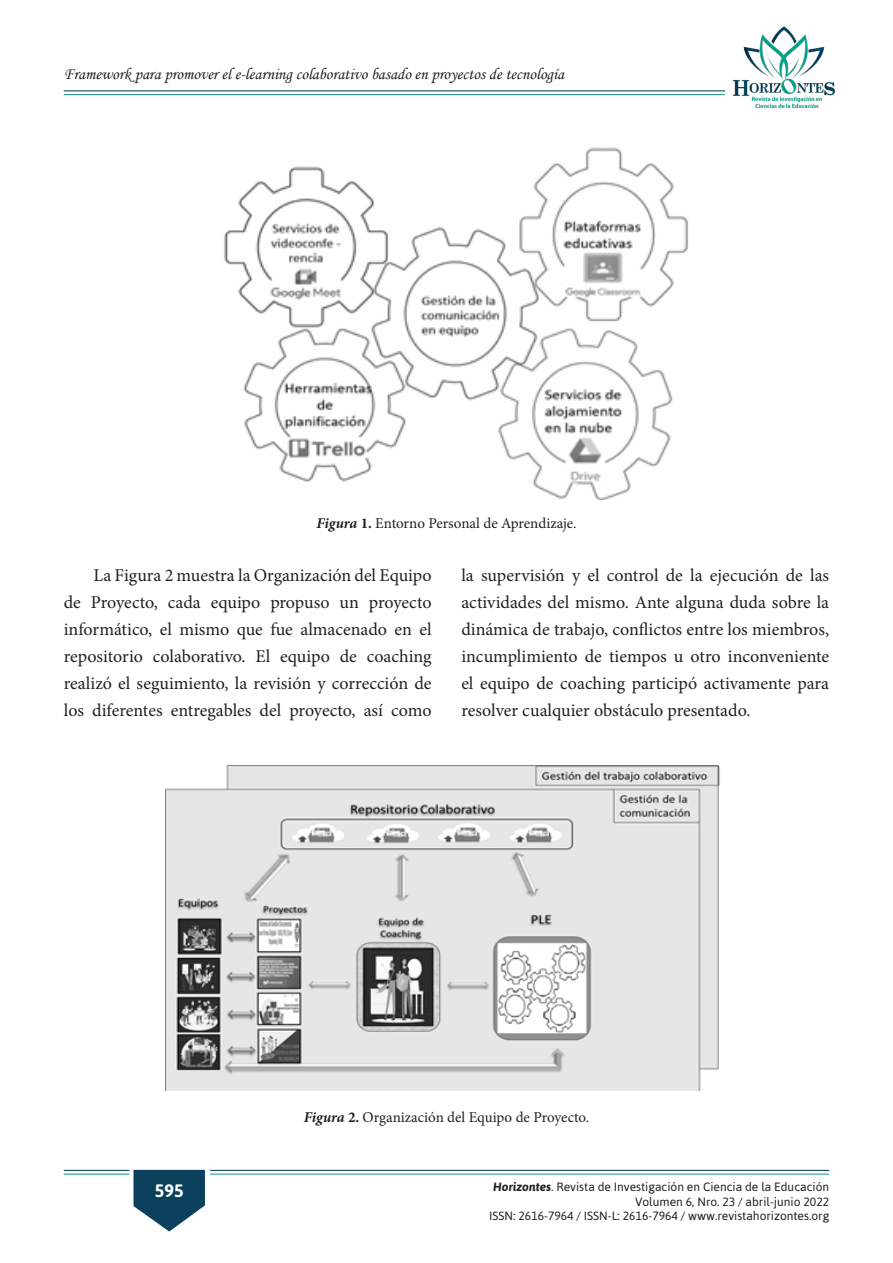
<style>
.page{position:relative;width:893px;height:1263px;background:#fff}
.page>*{position:absolute;margin:0;border:0;box-sizing:border-box;transform-origin:0 0}
.Body_Text{font:18px/27px "Minion Pro";color:#231f20;text-align:justify}
.t1{font:700 18px "Asap";color:#fff}
.t2{font:16.5px "Monotype Corsiva";color:#231f20}
.t3{font:15px "Minion Pro";color:#231f20}
.t4{font:12px/14.4px "Asap";color:#231f20;text-align:right}
.s1{font-weight:700;font-style:italic}
.s2{font-weight:700}
</style>
<div class="page">
<img style="left:722px;top:26px;width:113px;height:83px">
<hr style="left:64px;top:94px;width:661px;height:1px;background:#259c81">
<hr style="left:64px;top:90px;width:661px;height:1px;background:#0a405b">
<svg style="left:134px;top:1170px;width:71px;height:61px"></svg>
<hr style="left:64px;top:1173px;width:65px;height:1px;background:#00a66e">
<hr style="left:64px;top:1170px;width:65px;height:1px;background:#0a405b">
<hr style="left:210px;top:1173px;width:619px;height:1px;background:#259c81">
<hr style="left:210px;top:1170px;width:619px;height:1px;background:#0a405b">
<img style="left:224px;top:147px;width:464px;height:353px">
<img style="left:166px;top:765px;width:554px;height:325px">
<p class="t2" style="left:64px;top:64px;width:502px">Framework para promover el e-learning colaborativo basado en proyectos de tecnología</p>
<p class="t3" style="left:316px;top:513px;width:262px"><span class="s1">Figura</span> <span class="s2">1.</span> Entorno Personal de Aprendizaje.</p>
<p class="Body_Text" style="left:64px;top:562px;width:369px;text-indent:30px">La Figura 2 muestra la Organización del Equipo de Proyecto, cada equipo propuso un proyecto informático, el mismo que fue almacenado en el repositorio colaborativo. El equipo de coaching realizó el seguimiento, la revisión y corrección de los diferentes entregables del proyecto, así como</p>
<p class="Body_Text" style="left:461px;top:562px;width:369px">la supervisión y el control de la ejecución de las actividades del mismo. Ante alguna duda sobre la dinámica de trabajo, conflictos entre los miembros, incumplimiento de tiempos u otro inconveniente el equipo de coaching participó activamente para resolver cualquier obstáculo presentado.</p>
<p class="t1" style="left:155px;top:1180px;width:30px">595</p>
<p class="t3" style="left:304px;top:1107px;width:287px"><span class="s1">Figura</span> <span class="s2">2.</span> Organización del Equipo de Proyecto.</p>
<p class="t4" style="left:489px;top:1180px;width:341px"><span class="s1">Horizontes</span>. Revista de Investigación en Ciencia de la Educación<br>Volumen 6, Nro. 23 / abril-junio 2022<br>ISSN: 2616-7964 / ISSN-L: 2616-7964 / www.revistahorizontes.org</p>
</div>
